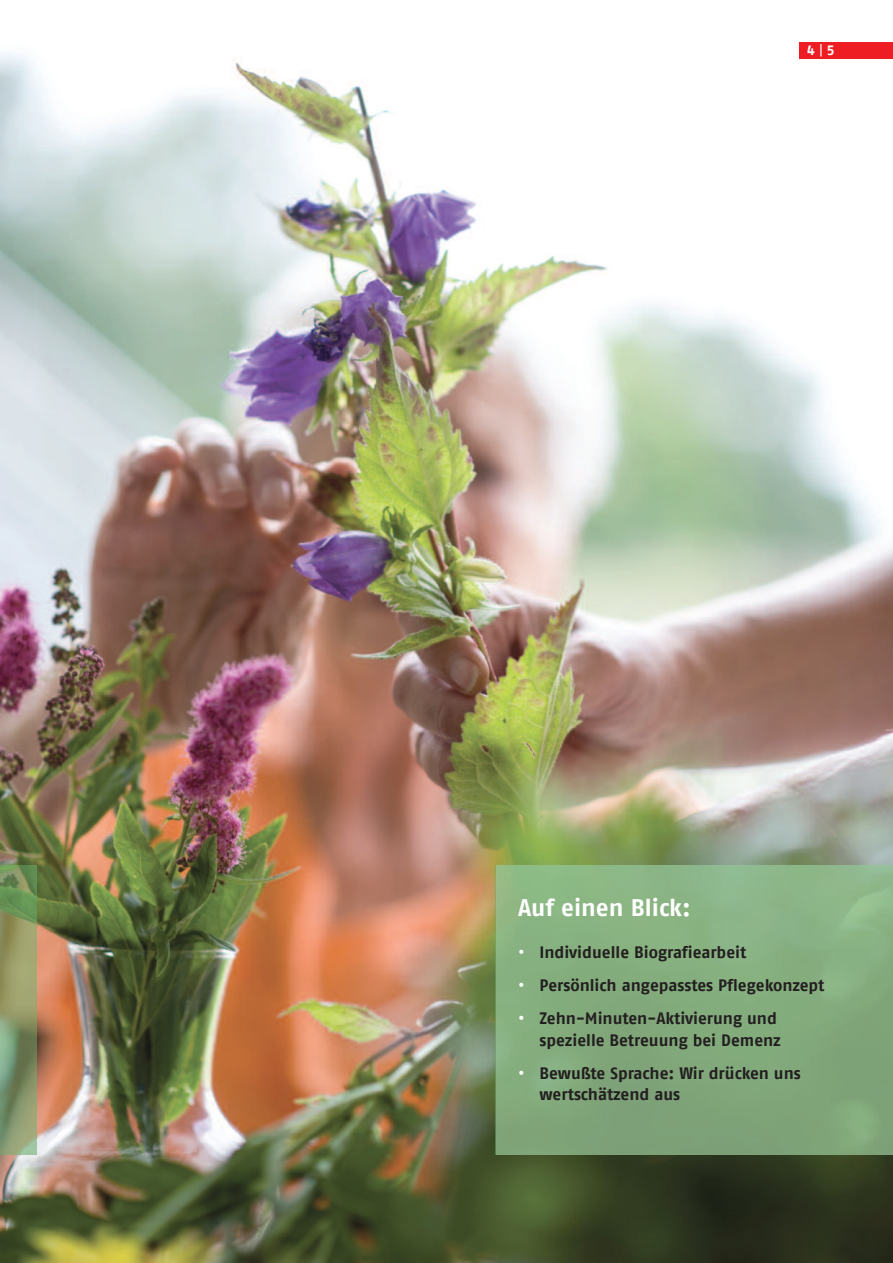
<style>
.page{position:relative;width:893px;height:1263px;background:#fff}
.page>*{position:absolute;margin:0;border:0;box-sizing:border-box;transform-origin:0 0}
.t1{font:700 24px "AWO Fago Office";color:#fff}
.t2{font:700 16.5px/21px "AWO Fago Office";letter-spacing:-.005em;color:#231f20;text-align:right}
.t3{font:700 13.5px "AWO Fago Office";color:#fff}
.s1{font-weight:400}
.s2{color:#fff}
</style>
<div class="page">
<img style="left:0;top:42px;width:893px;height:1221px">
<img style="left:0;top:865px;width:36px;height:289px">
<img style="left:496px;top:865px;width:397px;height:289px">
<div style="left:800px;top:43px;width:93px;height:16px;background:#ee1d23"></div>
<p class="t3" style="left:807px;top:44px;width:29px">4<span class="s1">|</span>5</p>
<h1 class="t1" style="left:518px;top:897px;width:174px">Auf einen Blick:</h1>
<p class="t2" style="left:518px;top:943px;width:230px"><span class="s2">•</span> Individuelle Biografiearbeit</p>
<p class="t2" style="left:518px;top:976px;width:308px"><span class="s2">•</span> Persönlich angepasstes Pflegekonzept</p>
<p class="t2" style="left:518px;top:1009px;width:264px"><span class="s2">•</span> Zehn-Minuten-Aktivierung und spezielle Betreuung bei Demenz</p>
<p class="t2" style="left:539px;top:1063px;width:263px;text-align:left;text-indent:-21px"><span class="s2">•</span> Bewußte Sprache: Wir drücken uns wertschätzend aus</p>
</div>
